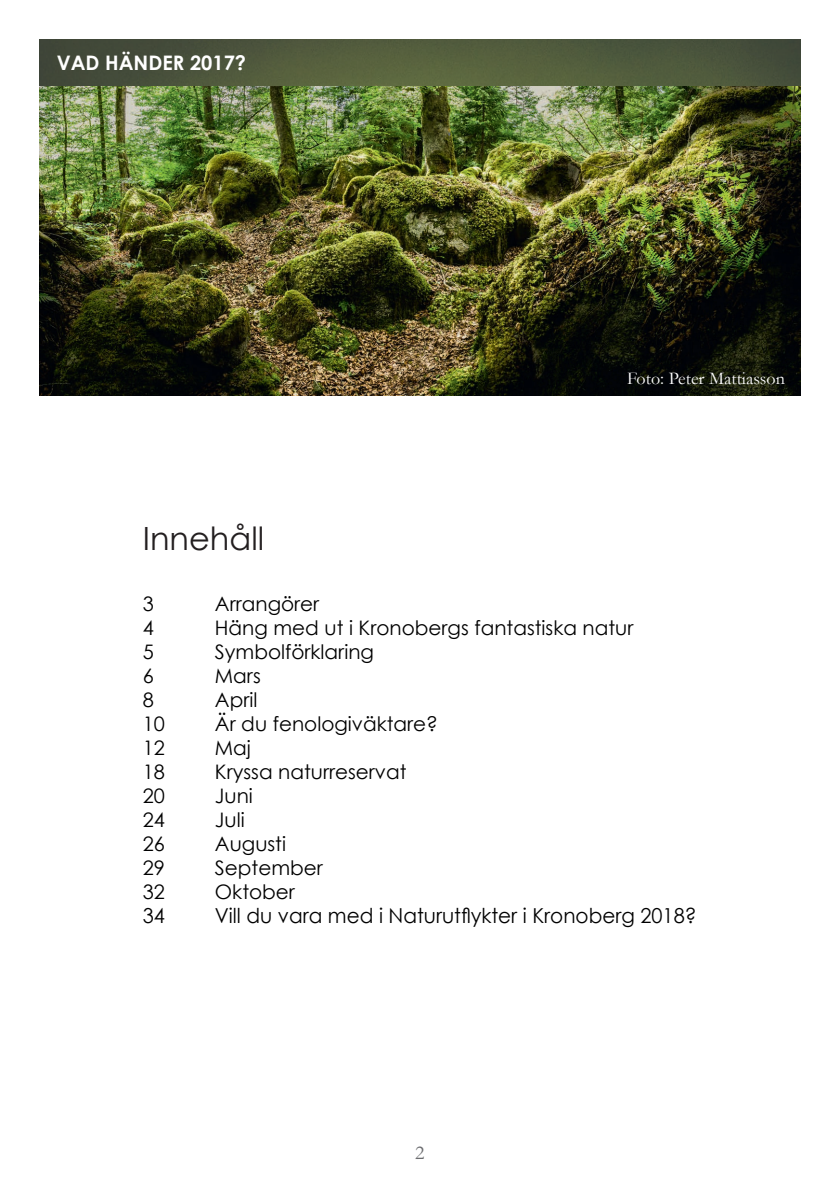
<style>
.page{position:relative;width:840px;height:1191px;background:#fff}
.page>*{position:absolute;margin:0;border:0;box-sizing:border-box;transform-origin:0 0}
.t1{font:32px "Century Gothic";color:#231f20}
.t2{font:20.6px "Century Gothic";color:#000001}
.t3{font:20px "Century Gothic";color:#000001}
.t4{font:700 20px "Century Gothic";color:#fff}
.t5{font:20px "Garamond";color:#6c6d70}
.t6{font:18px "Garamond";color:#fff}
</style>
<div class="page">
<img style="left:40px;top:40px;width:759px;height:355px">
<p class="t4" style="left:57px;top:48px;width:191px">VAD HÄNDER 2017?</p>
<h1 class="t1" style="left:143px;top:516px;width:123px">Innehåll</h1>
<p class="t6" style="left:626px;top:366px;width:159px">Foto: Peter Mattiasson</p>
<p class="t3" style="left:143px;top:589px;width:13px">3</p>
<p class="t3" style="left:215px;top:589px;width:106px">Arrangörer</p>
<p class="t3" style="left:143px;top:613px;width:13px">4</p>
<p class="t3" style="left:215px;top:613px;width:420px">Häng med ut i Kronobergs fantastiska natur</p>
<p class="t3" style="left:143px;top:637px;width:13px">5</p>
<p class="t3" style="left:215px;top:637px;width:160px">Symbolförklaring</p>
<p class="t3" style="left:143px;top:661px;width:13px">6</p>
<p class="t3" style="left:215px;top:661px;width:47px">Mars</p>
<p class="t3" style="left:143px;top:685px;width:13px">8</p>
<p class="t3" style="left:215px;top:685px;width:44px">April</p>
<p class="t3" style="left:143px;top:709px;width:24px">10</p>
<p class="t3" style="left:215px;top:709px;width:224px">Är du fenologiväktare?</p>
<p class="t3" style="left:143px;top:733px;width:24px">12</p>
<p class="t3" style="left:215px;top:733px;width:38px">Maj</p>
<p class="t3" style="left:143px;top:757px;width:24px">18</p>
<p class="t3" style="left:215px;top:757px;width:193px">Kryssa naturreservat</p>
<p class="t3" style="left:143px;top:781px;width:24px">20</p>
<p class="t3" style="left:215px;top:781px;width:39px">Juni</p>
<p class="t3" style="left:143px;top:805px;width:24px">24</p>
<p class="t3" style="left:215px;top:805px;width:31px">Juli</p>
<p class="t3" style="left:143px;top:829px;width:24px">26</p>
<p class="t3" style="left:215px;top:829px;width:73px">Augusti</p>
<p class="t3" style="left:143px;top:853px;width:24px">29</p>
<p class="t3" style="left:215px;top:853px;width:109px">September</p>
<p class="t3" style="left:143px;top:877px;width:24px">32</p>
<p class="t3" style="left:215px;top:877px;width:81px">Oktober</p>
<p class="t2" style="left:143px;top:900px;width:24px">34</p>
<p class="t2" style="left:215px;top:900px;width:483px">Vill du vara med i Naturutflykter i Kronoberg 2018?</p>
<p class="t5" style="left:415px;top:1138px;width:11px">2</p>
</div>
